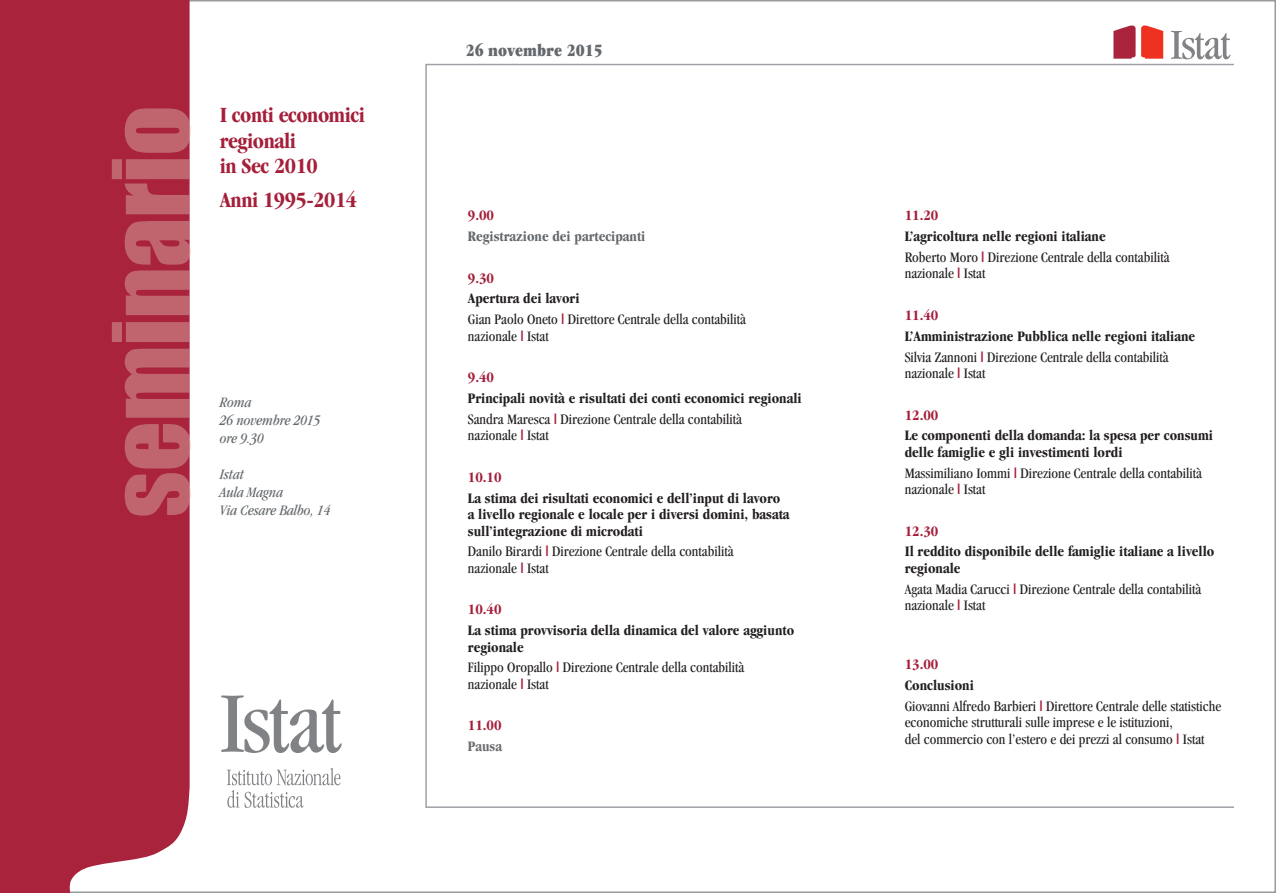
<style>
.page{position:relative;width:1276px;height:893px;background:#fff}
.page>*{position:absolute;margin:0;border:0;box-sizing:border-box;transform-origin:0 0}
.t1{font:700 condensed 22.5px/25.5px "Garamond";letter-spacing:-.02em;color:#a51f3a}
.t2{font:ultra-condensed 18px "Garamond";color:#64696d}
.t3{font:condensed 15px/16.5px "Garamond";color:#231f20}
.t4{font:700 condensed 15px/16.5px "Garamond";color:#231f20}
.t5{font:italic condensed 15px "Garamond";color:#64696d}
.t6{font:700 condensed 15px "Garamond";color:#a51f3a}
.t7{font:700 condensed 15px "Garamond";color:#64696d}
.t8{font:700 condensed 15px "Garamond";color:#6c6d70}
.s1{font-weight:700;color:#a51f3a}
</style>
<div class="page">
<div style="left:0;top:0;width:190px;height:893px;background:#a9233d"></div>
<svg style="left:227px;top:768px;width:113px;height:40px"></svg>
<svg style="left:221px;top:695px;width:121px;height:58px"></svg>
<svg style="left:1170px;top:31px;width:60px;height:28px"></svg>
<svg style="left:1141px;top:26px;width:22px;height:33px"></svg>
<svg style="left:1113px;top:26px;width:22px;height:33px"></svg>
<svg style="left:112px;top:108px;width:79px;height:408px;background:#b84e5e"></svg>
<p class="t1" style="left:220px;top:102px;width:147px">I conti economici regionali</p>
<p class="t1" style="left:220px;top:153px;width:99px">in Sec 2010</p>
<p class="t1" style="left:220px;top:187px;width:139px">Anni 1995-2014</p>
<p class="t5" style="left:220px;top:394px;width:33px">Roma</p>
<p class="t5" style="left:220px;top:412px;width:102px">26 novembre 2015</p>
<p class="t5" style="left:220px;top:430px;width:46px">ore 9.30</p>
<p class="t5" style="left:220px;top:466px;width:26px">Istat</p>
<p class="t5" style="left:220px;top:484px;width:65px">Aula Magna</p>
<p class="t5" style="left:220px;top:502px;width:112px">Via Cesare Balbo, 14</p>
<p class="t2" style="left:466px;top:40px;width:138px">26 novembre 2015</p>
<p class="t6" style="left:468px;top:207px;width:28px">9.00</p>
<p class="t7" style="left:468px;top:228px;width:179px">Registrazione dei partecipanti</p>
<p class="t6" style="left:468px;top:269px;width:28px">9.30</p>
<p class="t4" style="left:468px;top:290px;width:113px">Apertura dei lavori</p>
<p class="t3" style="left:468px;top:311px;width:280px">Gian Paolo Oneto <span class="s1">|</span> Direttore Centrale della contabilità nazionale <span class="s1">|</span> Istat</p>
<p class="t6" style="left:468px;top:369px;width:28px">9.40</p>
<p class="t4" style="left:468px;top:390px;width:335px">Principali novità e risultati dei conti economici regionali</p>
<p class="t3" style="left:468px;top:411px;width:276px">Sandra Maresca <span class="s1">|</span> Direzione Centrale della contabilità nazionale <span class="s1">|</span> Istat</p>
<p class="t6" style="left:468px;top:468px;width:35px">10.10</p>
<p class="t4" style="left:468px;top:489px;width:323px">La stima dei risultati economici e dell’input di lavoro a livello regionale e locale per i diversi domini, basata sull’integrazione di microdati</p>
<p class="t3" style="left:468px;top:543px;width:267px">Danilo Birardi <span class="s1">|</span> Direzione Centrale della contabilità nazionale <span class="s1">|</span> Istat</p>
<p class="t6" style="left:468px;top:601px;width:35px">10.40</p>
<p class="t4" style="left:468px;top:622px;width:328px">La stima provvisoria della dinamica del valore aggiunto regionale</p>
<p class="t3" style="left:468px;top:659px;width:278px">Filippo Oropallo <span class="s1">|</span> Direzione Centrale della contabilità nazionale <span class="s1">|</span> Istat</p>
<p class="t6" style="left:468px;top:717px;width:35px">11.00</p>
<p class="t8" style="left:468px;top:738px;width:36px">Pausa</p>
<p class="t6" style="left:904px;top:207px;width:35px">11.20</p>
<p class="t4" style="left:904px;top:228px;width:202px">L’agricoltura nelle regioni italiane</p>
<p class="t3" style="left:904px;top:249px;width:266px">Roberto Moro <span class="s1">|</span> Direzione Centrale della contabilità nazionale <span class="s1">|</span> Istat</p>
<p class="t6" style="left:904px;top:307px;width:35px">11.40</p>
<p class="t4" style="left:904px;top:328px;width:292px">L’Amministrazione Pubblica nelle regioni italiane</p>
<p class="t3" style="left:904px;top:348px;width:266px">Silvia Zannoni <span class="s1">|</span> Direzione Centrale della contabilità nazionale <span class="s1">|</span> Istat</p>
<p class="t6" style="left:904px;top:406px;width:35px">12.00</p>
<p class="t4" style="left:904px;top:427px;width:310px">Le componenti della domanda: la spesa per consumi delle famiglie e gli investimenti lordi</p>
<p class="t3" style="left:904px;top:464px;width:299px">Massimiliano Iommi <span class="s1">|</span> Direzione Centrale della contabilità nazionale <span class="s1">|</span> Istat</p>
<p class="t6" style="left:904px;top:522px;width:35px">12.30</p>
<p class="t4" style="left:904px;top:543px;width:311px">Il reddito disponibile delle famiglie italiane a livello regionale</p>
<p class="t3" style="left:904px;top:580px;width:298px">Agata Madia Carucci <span class="s1">|</span> Direzione Centrale della contabilità nazionale <span class="s1">|</span> Istat</p>
<p class="t6" style="left:904px;top:656px;width:35px">13.00</p>
<p class="t4" style="left:904px;top:677px;width:71px">Conclusioni</p>
<p class="t3" style="left:904px;top:698px;width:318px">Giovanni Alfredo Barbieri <span class="s1">|</span> Direttore Centrale delle statistiche economiche strutturali sulle imprese e le istituzioni,<br>del commercio con l’estero e dei prezzi al consumo <span class="s1">|</span> Istat</p>
</div>
